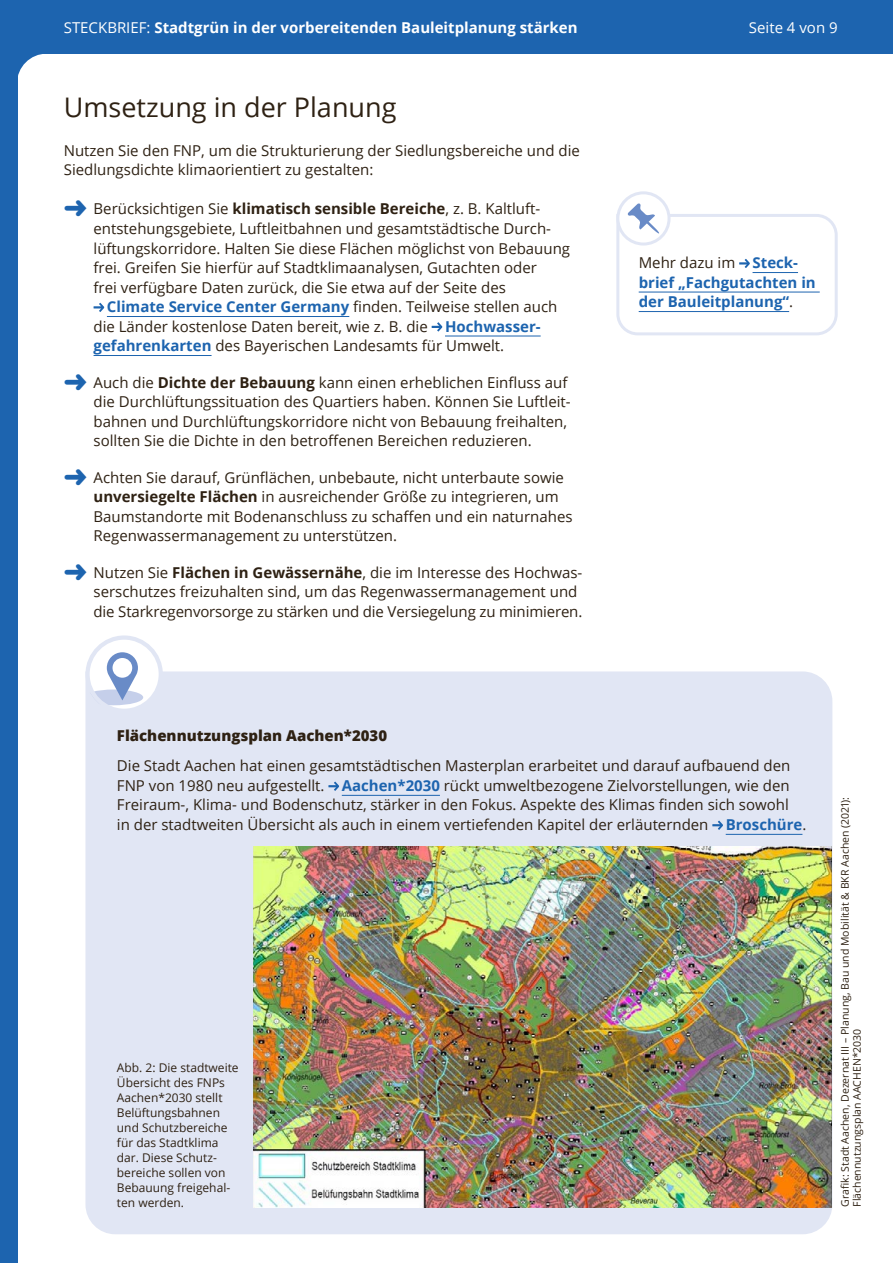
<style>
.page{position:relative;width:893px;height:1263px;background:#fff}
.page>*{position:absolute;margin:0;border:0;box-sizing:border-box;transform-origin:0 0}
.Text_10_13_pt{font:27px "Open Sans";color:#2e2113}
.Text_10_13_pt-2{font:15px/19.5px "Open Sans";color:#2e2113}
.Text_10_13_pt-3{font:700 15px/19.5px "Open Sans";color:#1d64af}
.t1{font:700 15px "Open Sans";color:#fff}
.Head_10_13_pt_mit_Ab{font:800 15px "Open Sans";color:#2e2113}
.t2{font:15px "Open Sans";color:#fff}
.Text_8_10_pt{font:12px/15px "Open Sans";color:#2e2113}
.Bildquelle{font:10.5px/12px "Open Sans";color:#2e2113}
.s1{font-weight:400}
.s2{color:#1d64af}
.s3{font-weight:700}
.s4{font-weight:400;color:#2e2113}
.s5{font-weight:700;color:#1d64af}
</style>
<div class="page">
<hr style="left:107px;top:316px;width:242px;height:1px;background:#1d64af">
<hr style="left:445px;top:336px;width:96px;height:1px;background:#1d64af">
<hr style="left:94px;top:355px;width:118px;height:1px;background:#1d64af">
<svg style="left:94px;top:303px;width:10px;height:9px"></svg>
<svg style="left:432px;top:322px;width:10px;height:10px"></svg>
<div style="left:85px;top:671px;width:747px;height:563px;background:#e1e6f4"></div>
<img style="left:253px;top:847px;width:579px;height:360px">
<hr style="left:342px;top:795px;width:98px;height:1px;background:#1d64af">
<hr style="left:726px;top:834px;width:76px;height:1px;background:#1d64af">
<svg style="left:328px;top:782px;width:11px;height:9px"></svg>
<svg style="left:712px;top:821px;width:11px;height:9px"></svg>
<svg style="left:88px;top:637px;width:73px;height:74px"></svg>
<svg style="left:85px;top:652px;width:58px;height:53px"></svg>
<div style="left:113px;top:658px;width:19px;height:20px;background:#fff;border-radius:50%"></div>
<div style="left:85px;top:635px;width:78px;height:78px;border:4px solid #e1e6f4;border-radius:50%"></div>
<svg style="left:618px;top:193px;width:51px;height:51px"></svg>
<svg style="left:616px;top:203px;width:222px;height:133px"></svg>
<div style="left:616px;top:191px;width:54px;height:55px;border:3px solid #e1e6f4;border-radius:50%"></div>
<div style="left:0;top:0;width:893px;height:54px;background:#1d64af"></div>
<div style="left:0;top:54px;width:17px;height:1209px;background:#1d64af"></div>
<svg style="left:17px;top:54px;width:25px;height:29px"></svg>
<p class="t1" style="left:64px;top:17px;width:515px"><span class="s1">STECKBRIEF:</span> Stadtgrün in der vorbereitenden Bauleitplanung stärken</p>
<p class="t2" style="left:749px;top:18px;width:90px">Seite 4 von 9</p>
<p class="Text_10_13_pt" style="left:64px;top:89px;width:334px">Umsetzung in der Planung</p>
<p class="Text_10_13_pt-2" style="left:64px;top:140px;width:518px">Nutzen Sie den FNP, um die Strukturierung der Siedlungsbereiche und die<br>Siedlungsdichte klimaorientiert zu gestalten:</p>
<p class="Text_10_13_pt-2" style="left:64px;top:199px;width:477px"><span class="s2">➜</span> Berücksichtigen Sie <span class="s3">klimatisch sensible Bereiche</span>, z. B. Kaltluft-</p>
<p class="Text_10_13_pt-2" style="left:94px;top:218px;width:458px">entstehungsgebiete, Luftleitbahnen und gesamtstädtische Durch-</p>
<p class="Text_10_13_pt-2" style="left:94px;top:238px;width:478px">lüftungskorridore. Halten Sie diese Flächen möglichst von Bebauung</p>
<p class="Text_10_13_pt-2" style="left:94px;top:257px;width:445px">frei. Greifen Sie hierfür auf Stadtklimaanalysen, Gutachten oder</p>
<p class="Text_10_13_pt-2" style="left:94px;top:277px;width:414px">frei verfügbare Daten zurück, die Sie etwa auf der Seite des</p>
<p class="Text_10_13_pt-3" style="left:107px;top:296px;width:452px">Climate Service Center Germany <span class="s4">finden. Teilweise stellen auch</span></p>
<p class="Text_10_13_pt-2" style="left:94px;top:316px;width:448px">die Länder kostenlose Daten bereit, wie z. B. die <span class="s5">Hochwasser-</span></p>
<p class="Text_10_13_pt-2" style="left:94px;top:335px;width:412px"><span class="s5">gefahrenkarten</span> des Bayerischen Landesamts für Umwelt.</p>
<p class="Text_10_13_pt-2" style="left:94px;top:372px;width:479px;text-indent:-30px"><span class="s2">➜</span> Auch die <span class="s3">Dichte der Bebauung</span> kann einen erheblichen Einfluss auf die Durchlüftungssituation des Quartiers haben. Können Sie Luftleit&shy;bahnen und Durchlüftungskorridore nicht von Bebauung freihalten, sollten Sie die Dichte in den betroffenen Bereichen reduzieren.</p>
<p class="Text_10_13_pt-2" style="left:94px;top:467px;width:481px;text-indent:-30px"><span class="s2">➜</span> Achten Sie darauf, Grünflächen, unbebaute, nicht unterbaute sowie <span class="s3">unversiegelte Flächen</span> in ausreichender Größe zu integrieren, um Baumstandorte mit Bodenanschluss zu schaffen und ein naturnahes Regenwassermanagement zu unterstützen.</p>
<p class="Text_10_13_pt-2" style="left:94px;top:562px;width:490px;text-indent:-30px"><span class="s2">➜</span> Nutzen Sie <span class="s3">Flächen in Gewässernähe</span>, die im Interesse des Hochwas&shy;serschutzes freizuhalten sind, um das Regenwassermanagement und die Starkregenvorsorge zu stärken und die Versiegelung zu minimieren.</p>
<p class="Text_10_13_pt-3" style="left:639px;top:252px;width:179px"><span class="s4">Mehr dazu im</span> Steck&shy;brief „Fachgutachten in der Bauleitplanung“<span class="s4">.</span></p>
<p class="Head_10_13_pt_mit_Ab" style="left:117px;top:724px;width:272px">Flächennutzungsplan Aachen*2030</p>
<p class="Text_10_13_pt-2" style="left:117px;top:756px;width:691px">Die Stadt Aachen hat einen gesamtstädtischen Masterplan erarbeitet und darauf aufbauend den FNP von 1980 neu aufgestellt. <span class="s5">Aachen*2030</span> rückt umweltbezogene Zielvorstellungen, wie den Freiraum-, Klima- und Bodenschutz, stärker in den Fokus. Aspekte des Klimas finden sich sowohl<br>in der stadtweiten Übersicht als auch in einem vertiefenden Kapitel der erläuternden <span class="s5">Broschüre</span>.</p>
<p class="Text_8_10_pt" style="left:117px;top:1060px;width:123px">Abb. 2: Die stadtweite<br>Übersicht des FNPs<br>Aachen*2030 stellt<br>Belüftungsbahnen und Schutzbereiche für das Stadtklima dar. Diese Schutz&shy;bereiche sollen von<br>Bebauung freigehal&shy;ten werden.</p>
<p class="Bildquelle" style="left:839px;top:1207px;width:411px;rotate:-90deg">Grafik: Stadt Aachen, Dezernat III – Planung, Bau und Mobilität &amp; BKR Aachen (2021):<br>Flächennutzungsplan AACHEN*2030</p>
</div>
